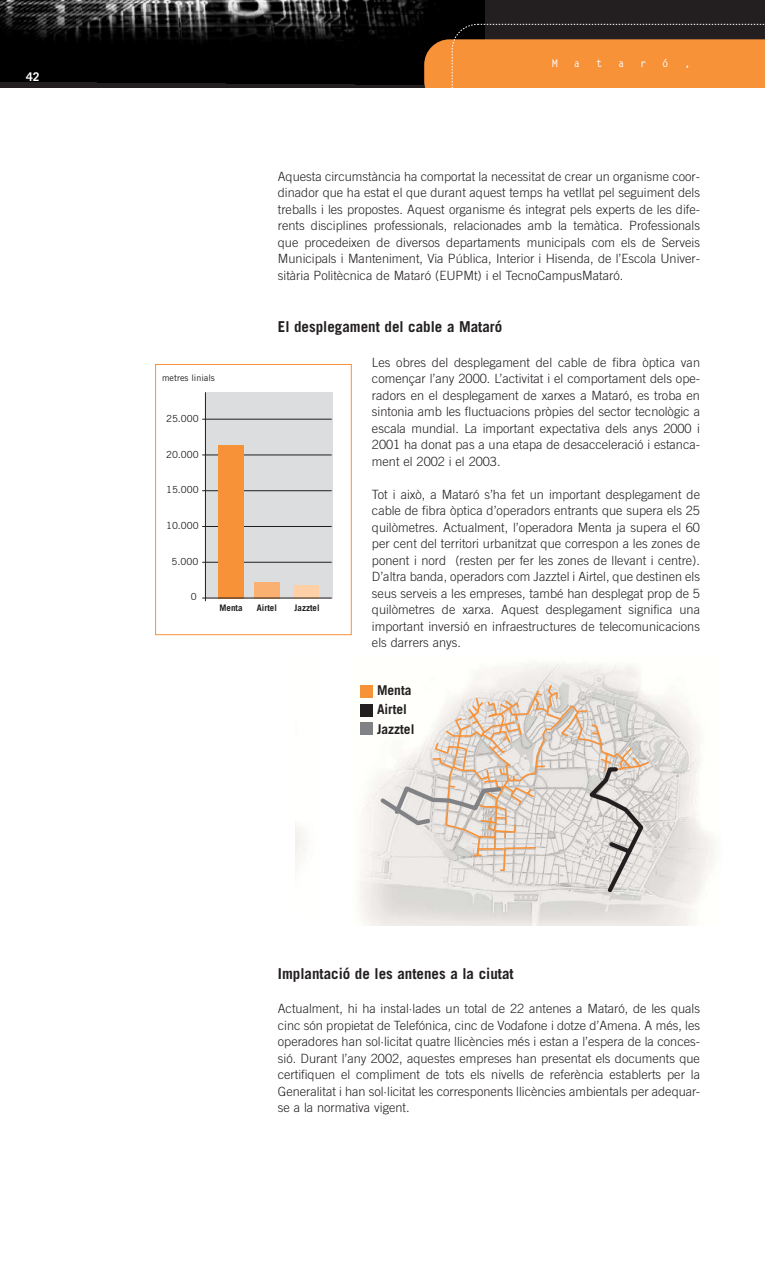
<style>
.page{position:relative;width:765px;height:1263px;background:#fff}
.page>*{position:absolute;margin:0;border:0;box-sizing:border-box;transform-origin:0 0}
.t1{font:700 15px "Trade Gothic";color:#231f20}
.t2{font:700 13.5px/19.2px "Trade Gothic";color:#231f20}
.t3{font:300 12.75px/16.5px "Trade Gothic";color:#231f20;text-align:justify}
.t4{font:700 12px "Trade Gothic";color:#fff}
.t5{font:700 10.5px "Letter Gothic";color:#fff}
.t6{font:9.75px "Trade Gothic";color:#231f20}
.t7{font:700 9px "Trade Gothic";color:#231f20}
.t8{font:9px "Trade Gothic";color:#231f20}
</style>
<div class="page">
<svg style="left:0;top:87px;width:424px;height:1px"></svg>
<div style="left:0;top:0;width:765px;height:87px;background:#231f20"></div>
<img style="left:0;top:0;width:484px;height:85px">
<svg style="left:424px;top:24px;width:341px;height:64px"></svg>
<div style="left:205px;top:392px;width:128px;height:207px;background:#dcddde"></div>
<hr style="left:202px;top:455px;width:130px;height:1px;background:#231f20">
<hr style="left:202px;top:490px;width:130px;height:1px;background:#231f20">
<hr style="left:202px;top:526px;width:130px;height:1px;background:#231f20">
<hr style="left:202px;top:562px;width:130px;height:1px;background:#231f20">
<hr style="left:205px;top:392px;width:1px;height:209px;background:#231f20">
<div style="left:218px;top:445px;width:26px;height:153px;background:#f79239"></div>
<div style="left:155px;top:364px;width:197px;height:271px;border:1px solid #f79239"></div>
<hr style="left:202px;top:419px;width:130px;height:1px;background:#231f20">
<div style="left:254px;top:582px;width:26px;height:16px;background:#fab071"></div>
<div style="left:293px;top:585px;width:26px;height:13px;background:#fdd0a7"></div>
<hr style="left:202px;top:598px;width:130px;height:1px;background:#231f20">
<img style="left:358px;top:661px;width:357px;height:264px">
<svg style="left:377px;top:684px;width:273px;height:242px"></svg>
<div style="left:360px;top:685px;width:13px;height:13px;background:#f79239"></div>
<div style="left:360px;top:704px;width:13px;height:13px;background:#231f20"></div>
<div style="left:360px;top:723px;width:13px;height:12px;background:#808285"></div>
<p class="t4" style="left:26px;top:73px;width:15px">42</p>
<p class="t5" style="left:552px;top:59px;width:8px">M</p>
<p class="t5" style="left:574px;top:59px;width:8px">a</p>
<p class="t5" style="left:596px;top:59px;width:8px">t</p>
<p class="t5" style="left:618px;top:59px;width:8px">a</p>
<p class="t5" style="left:640px;top:59px;width:8px">r</p>
<p class="t5" style="left:662px;top:59px;width:8px">ó</p>
<p class="t5" style="left:684px;top:59px;width:8px">,</p>
<p class="t3" style="left:278px;top:169px;width:424px">Aquesta circumstància ha comportat la necessitat de crear un organisme coor&shy;dinador que ha estat el que durant aquest temps ha vetllat pel seguiment dels treballs i les propostes. Aquest organisme és integrat pels experts de les dife&shy;rents disciplines professionals, relacionades amb la temàtica. Professionals que procedeixen de diversos departaments municipals com els de Serveis Municipals i Manteniment, Via Pública, Interior i Hisenda, de l’Escola Univer&shy;sitària Politècnica de Mataró (EUPMt) i el TecnoCampusMataró.</p>
<p class="t1" style="left:278px;top:321px;width:226px">El desplegament del cable a Mataró</p>
<p class="t3" style="left:372px;top:355px;width:330px">Les obres del desplegament del cable de fibra òptica van començar l’any 2000. L’activitat i el comportament dels ope&shy;radors en el desplegament de xarxes a Mataró, es troba en sintonia amb les fluctuacions pròpies del sector tecnològic a escala mundial. La important expectativa dels anys 2000 i 2001 ha donat pas a una etapa de desacceleració i estanca&shy;ment el 2002 i el 2003.</p>
<p class="t3" style="left:372px;top:487px;width:330px">Tot i això, a Mataró s’ha fet un important desplegament de cable de fibra òptica d’operadors entrants que supera els 25 quilòmetres. Actualment, l’operadora Menta ja supera el 60 per cent del territori urbanitzat que correspon a les zones de ponent i nord (resten per fer les zones de llevant i centre).<br>D’altra banda, operadors com Jazztel i Airtel, que destinen els seus serveis a les empreses, també han desplegat prop de 5 quilòmetres de xarxa. Aquest desplegament significa una important inversió en infraestructures de telecomunicacions els darrers anys.</p>
<p class="t8" style="left:162px;top:375px;width:54px">metres linials</p>
<p class="t6" style="left:166px;top:415px;width:34px">25.000</p>
<p class="t6" style="left:166px;top:451px;width:34px">20.000</p>
<p class="t6" style="left:166px;top:486px;width:34px">15.000</p>
<p class="t6" style="left:166px;top:522px;width:34px">10.000</p>
<p class="t6" style="left:172px;top:558px;width:28px">5.000</p>
<p class="t6" style="left:191px;top:593px;width:7px">0</p>
<p class="t7" style="left:220px;top:605px;width:24px">Menta</p>
<p class="t7" style="left:257px;top:605px;width:21px">Airtel</p>
<p class="t7" style="left:295px;top:605px;width:26px">Jazztel</p>
<p class="t2" style="left:377px;top:682px;width:39px">Menta<br>Airtel<br>Jazztel</p>
<p class="t1" style="left:278px;top:968px;width:237px">Implantació de les antenes a la ciutat</p>
<p class="t3" style="left:278px;top:1002px;width:424px">Actualment, hi ha instal·lades un total de 22 antenes a Mataró, de les quals cinc són propietat de Telefónica, cinc de Vodafone i dotze d’Amena. A més, les operadores han sol·licitat quatre llicències més i estan a l’espera de la conces&shy;sió. Durant l’any 2002, aquestes empreses han presentat els documents que certifiquen el compliment de tots els nivells de referència establerts per la Generalitat i han sol·licitat les corresponents llicències ambientals per adequar&shy;se a la normativa vigent.</p>
</div>
